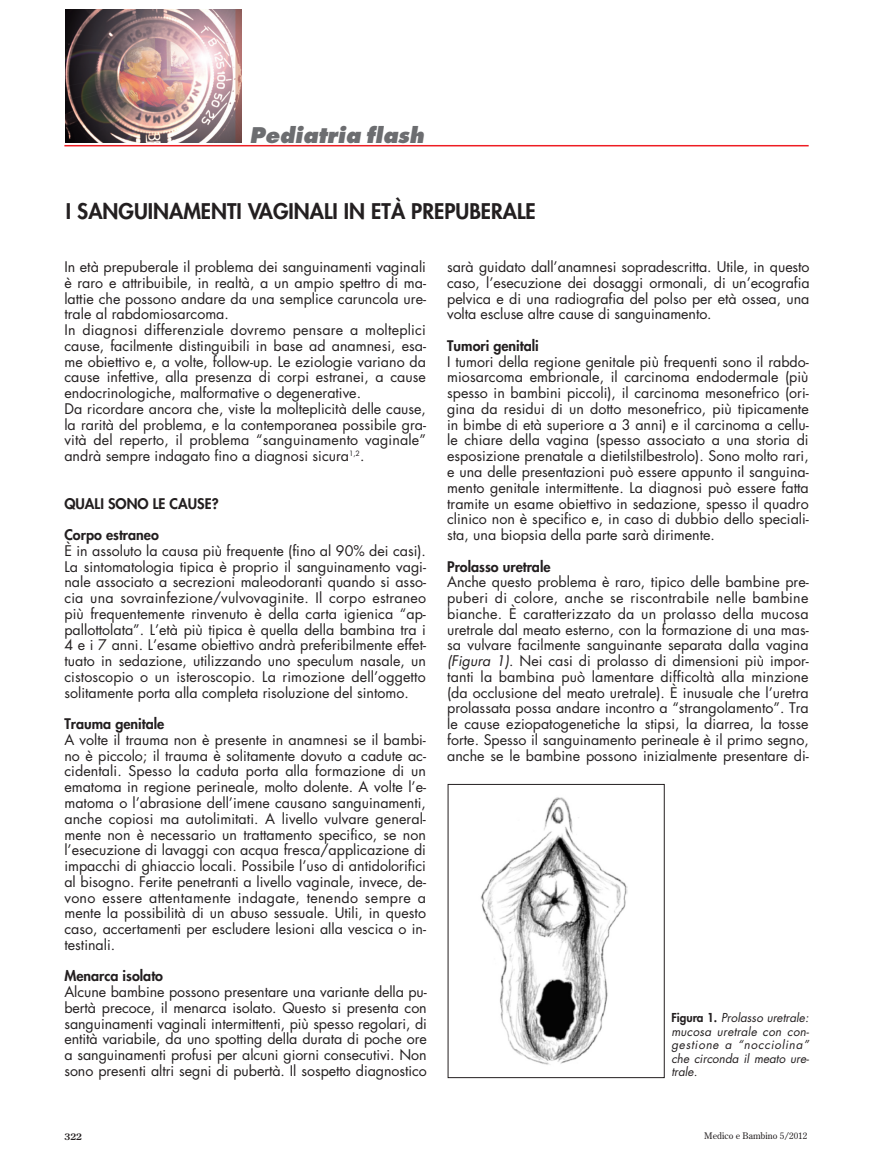
<style>
.page{position:relative;width:873px;height:1173px;background:#fff}
.page>*{position:absolute;margin:0;border:0;box-sizing:border-box;transform-origin:0 0}
.t1{font:800 21px "Futura";color:#231f20}
.t2{font:italic 800 21px "Futura";color:#6c6d70}
.t3{font:14.25px/15.8px "Futura";color:#231f20;text-align:justify}
.t4{font:800 14.25px "Futura";color:#231f20}
.t5{font:italic 12px/13.5px "Futura";color:#231f20;text-align:justify}
.t6{font:9px "Century Old Style";color:#231f20}
.t7{font:700 9px "Century Old Style";color:#231f20}
.s1{font-style:italic}
.s2{font-weight:800;font-style:normal}
</style>
<div class="page">
<img style="left:66px;top:9px;width:176px;height:133px">
<hr style="left:64px;top:145px;width:745px;height:1px;background:#ee1d23">
<img style="left:480px;top:797px;width:148px;height:268px">
<div style="left:448px;top:783px;width:217px;height:294px;border:1px solid #231f20"></div>
<h1 class="t2" style="left:249px;top:122px;width:180px">Pediatria flash</h1>
<h1 class="t1" style="left:66px;top:197px;width:471px">I SANGUINAMENTI VAGINALI IN ETÀ PREPUBERALE</h1>
<p class="t3" style="left:64px;top:259px;width:363px;text-align:left">In età prepuberale il problema dei sanguinamenti vaginali è raro e attribuibile, in realtà, a un ampio spettro di ma&shy;lattie che possono andare da una semplice caruncola ure&shy;trale al rabdomiosarcoma.<br>In diagnosi differenziale dovremo pensare a molteplici cause, facilmente distinguibili in base ad anamnesi, esa&shy;me obiettivo e, a volte, follow-up. Le eziologie variano da cause infettive, alla presenza di corpi estranei, a cause endocrinologiche, malformative o degenerative.<br>Da ricordare ancora che, viste la molteplicità delle cause, la rarità del problema, e la contemporanea possibile gra&shy;vità del reperto, il problema “sanguinamento vaginale” andrà sempre indagato fino a diagnosi sicura<sup>1,2</sup>.</p>
<p class="t4" style="left:64px;top:493px;width:156px">QUALI SONO LE CAUSE?</p>
<p class="t4" style="left:64px;top:525px;width:96px">Corpo estraneo</p>
<p class="t3" style="left:64px;top:542px;width:363px">È in assoluto la causa più frequente (fino al 90% dei casi).<br>La sintomatologia tipica è proprio il sanguinamento vagi&shy;nale associato a secrezioni maleodoranti quando si asso&shy;cia una sovrainfezione/vulvovaginite. Il corpo estraneo più frequentemente rinvenuto è della carta igienica “ap&shy;pallottolata”. L’età più tipica è quella della bambina tra i 4 e i 7 anni. L’esame obiettivo andrà preferibilmente effet&shy;tuato in sedazione, utilizzando uno speculum nasale, un cistoscopio o un isteroscopio. La rimozione dell’oggetto solitamente porta alla completa risoluzione del sintomo.</p>
<p class="t4" style="left:64px;top:714px;width:101px">Trauma genitale</p>
<p class="t3" style="left:64px;top:731px;width:363px">A volte il trauma non è presente in anamnesi se il bambi&shy;no è piccolo; il trauma è solitamente dovuto a cadute ac&shy;cidentali. Spesso la caduta porta alla formazione di un ematoma in regione perineale, molto dolente. A volte l’e&shy;matoma o l’abrasione dell’imene causano sanguinamenti, anche copiosi ma autolimitati. A livello vulvare general&shy;mente non è necessario un trattamento specifico, se non l’esecuzione di lavaggi con acqua fresca/applicazione di impacchi di ghiaccio locali. Possibile l’uso di antidolorifici al bisogno. Ferite penetranti a livello vaginale, invece, de&shy;vono essere attentamente indagate, tenendo sempre a mente la possibilità di un abuso sessuale. Utili, in questo caso, accertamenti per escludere lesioni alla vescica o in&shy;testinali.</p>
<p class="t4" style="left:64px;top:966px;width:100px">Menarca isolato</p>
<p class="t3" style="left:64px;top:983px;width:364px">Alcune bambine possono presentare una variante della pu&shy;bertà precoce, il menarca isolato. Questo si presenta con sanguinamenti vaginali intermittenti, più spesso regolari, di entità variabile, da uno spotting della durata di poche ore a sanguinamenti profusi per alcuni giorni consecutivi. Non sono presenti altri segni di pubertà. Il sospetto diagnostico</p>
<p class="t3" style="left:447px;top:259px;width:364px">sarà guidato dall’anamnesi sopradescritta. Utile, in questo caso, l’esecuzione dei dosaggi ormonali, di un’ecografia pelvica e di una radiografia del polso per età ossea, una volta escluse altre cause di sanguinamento.</p>
<p class="t4" style="left:447px;top:336px;width:93px">Tumori genitali</p>
<p class="t3" style="left:447px;top:353px;width:363px">I tumori della regione genitale più frequenti sono il rabdo&shy;miosarcoma embrionale, il carcinoma endodermale (più spesso in bambini piccoli), il carcinoma mesonefrico (ori&shy;gina da residui di un dotto mesonefrico, più tipicamente in bimbe di età superiore a 3 anni) e il carcinoma a cellu&shy;le chiare della vagina (spesso associato a una storia di esposizione prenatale a dietilstilbestrolo). Sono molto rari, e una delle presentazioni può essere appunto il sanguina&shy;mento genitale intermittente. La diagnosi può essere fatta tramite un esame obiettivo in sedazione, spesso il quadro clinico non è specifico e, in caso di dubbio dello speciali&shy;sta, una biopsia della parte sarà dirimente.</p>
<p class="t4" style="left:447px;top:556px;width:105px">Prolasso uretrale</p>
<p class="t3" style="left:447px;top:574px;width:363px">Anche questo problema è raro, tipico delle bambine pre&shy;puberi di colore, anche se riscontrabile nelle bambine bianche. È caratterizzato da un prolasso della mucosa uretrale dal meato esterno, con la formazione di una mas&shy;sa vulvare facilmente sanguinante separata dalla vagina <span class="s1">(Figura 1)</span>. Nei casi di prolasso di dimensioni più impor&shy;tanti la bambina può lamentare difficoltà alla minzione (da occlusione del meato uretrale). È inusuale che l’uretra prolassata possa andare incontro a “strangolamento”. Tra le cause eziopatogenetiche la stipsi, la diarrea, la tosse forte. Spesso il sanguinamento perineale è il primo segno, anche se le bambine possono inizialmente presentare di-</p>
<p class="t5" style="left:671px;top:1010px;width:141px"><span class="s2">F i g u ra 1 .</span> Prolasso uretrale: mucosa uretrale con con&shy;gestione a “nocciolina” che circonda il meato ure&shy;trale.</p>
<p class="t7" style="left:64px;top:1130px;width:19px">322</p>
<p class="t6" style="left:704px;top:1129px;width:104px">Medico e Bambino 5/2012</p>
</div>
